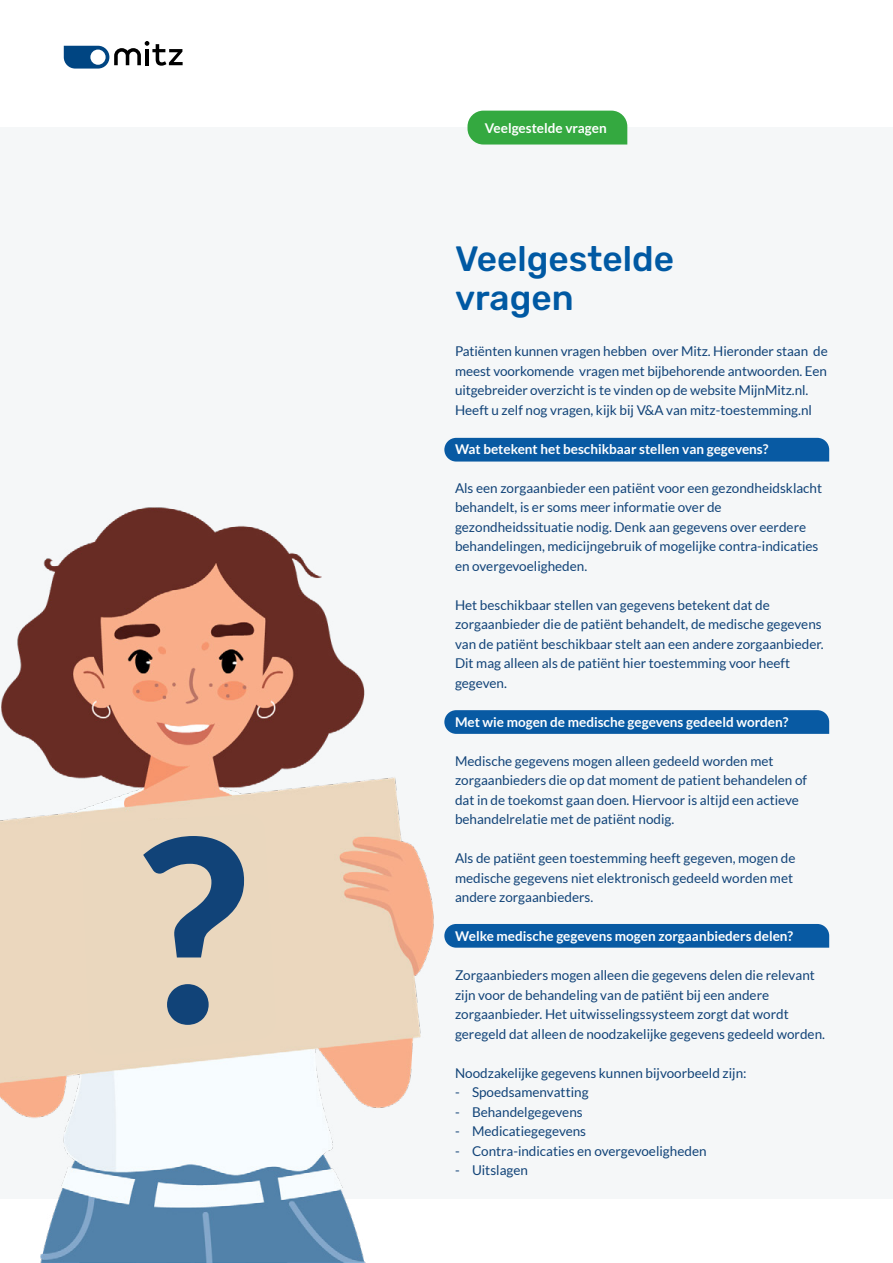
<style>
.page{position:relative;width:893px;height:1263px;background:#fff}
.page>*{position:absolute;margin:0;border:0;box-sizing:border-box;transform-origin:0 0}
.t1{font:800 255px "Lato";color:#114378}
.t2{font:500 35.25px/38.8px "Rubik";color:#0059a3}
.t3{font:13.5px/19.5px "Lato";color:#114378}
.t4{font:700 13.5px "Lato";color:#fff}
</style>
<div class="page">
<div style="left:0;top:128px;width:893px;height:1071px;background:#f5f7f8"></div>
<svg style="left:64px;top:41px;width:119px;height:28px"></svg>
<img style="left:0;top:461px;width:455px;height:802px">
<div style="left:467px;top:111px;width:160px;height:34px;background:#34a940"></div>
<div style="left:81px;top:814px;width:195px;height:242px;background:#ead7be"></div>
<div style="left:444px;top:438px;width:385px;height:23px;background:#085aa3"></div>
<svg style="left:444px;top:710px;width:385px;height:24px;background:#0d5da4"></svg>
<div style="left:444px;top:924px;width:385px;height:24px;background:#085aa3"></div>
<h1 class="t1" style="left:135px;top:741px;width:120px">?</h1>
<p class="t4" style="left:485px;top:120px;width:123px">Veelgestelde vragen</p>
<h2 class="t2" style="left:455px;top:240px;width:221px">Veelgestelde vragen</h2>
<p class="t3" style="left:455px;top:342px;width:374px">Patiënten kunnen vragen hebben over Mitz. Hieronder staan de meest voorkomende vragen met bijbehorende antwoorden. Een uitgebreider overzicht is te vinden op de website MijnMitz.nl.<br>Heeft u zelf nog vragen, kijk bij V&amp;A van mitz-toestemming.nl</p>
<p class="t4" style="left:455px;top:441px;width:315px">Wat betekent het beschikbaar stellen van gegevens?</p>
<p class="t3" style="left:455px;top:478px;width:369px">Als een zorgaanbieder een patiënt voor een gezondheidsklacht behandelt, is er soms meer informatie over de gezondheidssituatie nodig. Denk aan gegevens over eerdere behandelingen, medicijngebruik of mogelijke contra-indicaties en overgevoeligheden.</p>
<p class="t3" style="left:455px;top:595px;width:370px">Het beschikbaar stellen van gegevens betekent dat de zorgaanbieder die de patiënt behandelt, de medische gegevens van de patiënt beschikbaar stelt aan een andere zorgaanbieder.<br>Dit mag alleen als de patiënt hier toestemming voor heeft gegeven.</p>
<p class="t4" style="left:455px;top:714px;width:335px">Met wie mogen de medische gegevens gedeeld worden?</p>
<p class="t3" style="left:455px;top:751px;width:354px">Medische gegevens mogen alleen gedeeld worden met zorgaanbieders die op dat moment de patient behandelen of dat in de toekomst gaan doen. Hiervoor is altijd een actieve behandelrelatie met de patiënt nodig.</p>
<p class="t3" style="left:455px;top:849px;width:342px">Als de patiënt geen toestemming heeft gegeven, mogen de medische gegevens niet elektronisch gedeeld worden met andere zorgaanbieders.</p>
<p class="t4" style="left:455px;top:929px;width:340px">Welke medische gegevens mogen zorgaanbieders delen?</p>
<p class="t3" style="left:455px;top:966px;width:372px">Zorgaanbieders mogen alleen die gegevens delen die relevant zijn voor de behandeling van de patiënt bij een andere zorgaanbieder. Het uitwisselingssysteem zorgt dat wordt geregeld dat alleen de noodzakelijke gegevens gedeeld worden.</p>
<p class="t3" style="left:455px;top:1063px;width:293px">Noodzakelijke gegevens kunnen bijvoorbeeld zijn:</p>
<p class="t3" style="left:455px;top:1082px;width:135px">- Spoedsamenvatting</p>
<p class="t3" style="left:455px;top:1102px;width:129px">- Behandelgegevens</p>
<p class="t3" style="left:455px;top:1121px;width:133px">- Medicatiegegevens</p>
<p class="t3" style="left:455px;top:1141px;width:253px">- Contra-indicaties en overgevoeligheden</p>
<p class="t3" style="left:455px;top:1160px;width:74px">- Uitslagen</p>
</div>
